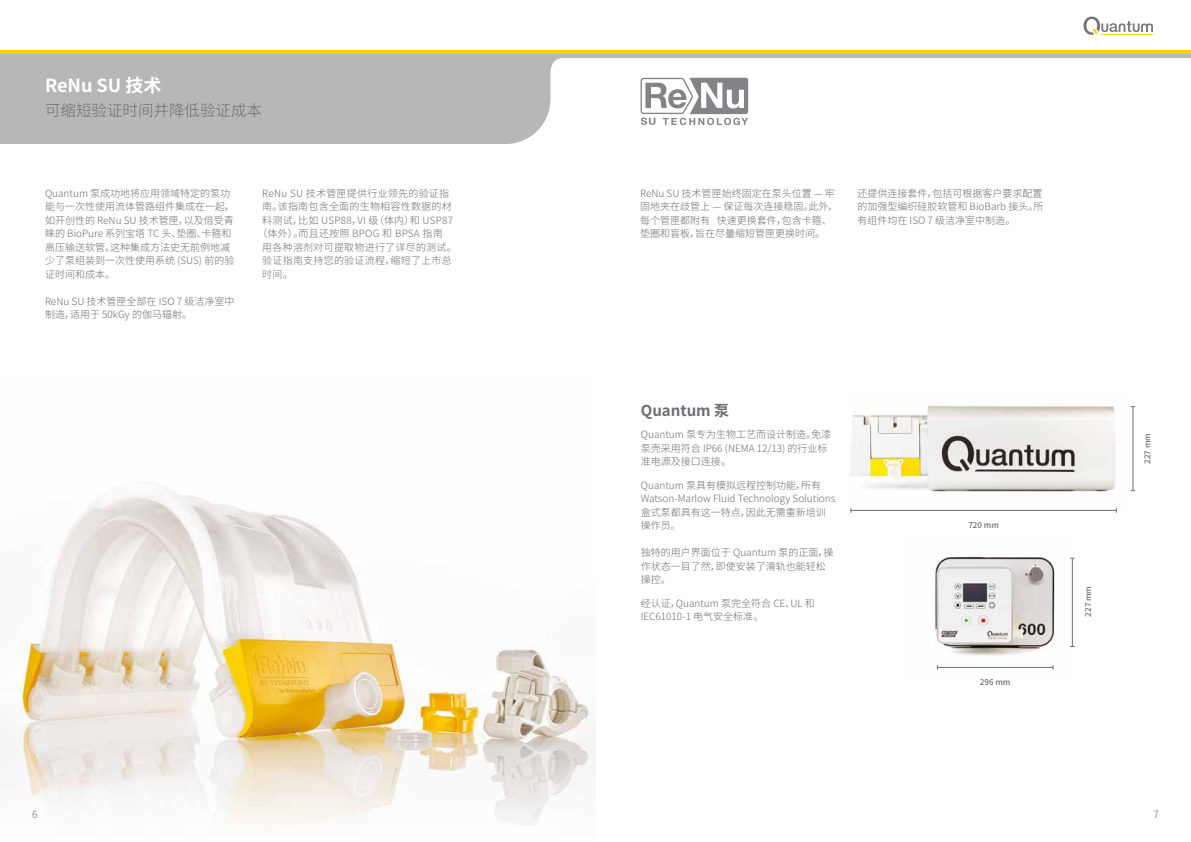
<style>
.page{position:relative;width:1191px;height:842px;background:#fff}
.page>*{position:absolute;margin:0;border:0;box-sizing:border-box;transform-origin:0 0}
.t1{font:700 18px "Noto Sans CJ Ksc";color:#fff}
.t2{font:300 15.5px "Noto Sans CJ Ksc";color:#6a6d71}
.t3{font:700 15px "Noto Sans CJ Ksc";color:#6a6d71}
.t4{font:300 10px/13.5px "Noto Sans CJ Ksc";color:#6a6d71}
.t5{font:300 10px "Noto Sans CJ Ksc";letter-spacing:.025em;color:#6a6d71}
.t6{font:500 8px "Noto Sans CJ Ksc";color:#6a6d71}
</style>
<div class="page">
<img style="left:20px;top:488px;width:573px;height:337px">
<img style="left:850px;top:405px;width:267px;height:108px">
<img style="left:935px;top:556px;width:140px;height:114px">
<hr style="left:851px;top:510px;width:265px;height:1px;background:#6a6d71">
<hr style="left:1132px;top:407px;width:1px;height:84px;background:#6a6d71">
<hr style="left:1071px;top:558px;width:1px;height:88px;background:#6a6d71">
<hr style="left:937px;top:667px;width:116px;height:1px;background:#6a6d71">
<svg style="left:640px;top:78px;width:108px;height:47px"></svg>
<div style="left:0;top:54px;width:550px;height:90px;background:#b6b7b7"></div>
<svg style="left:475px;top:54px;width:86px;height:17px"></svg>
<div style="left:499px;top:49px;width:692px;height:9px;background:#b6b7b7"></div>
<div style="left:0;top:0;width:1191px;height:53px;background:#fff"></div>
<hr style="left:0;top:50px;width:1191px;height:4px;background:#ffd100">
<svg style="left:1083px;top:17px;width:70px;height:18px"></svg>
<h1 class="t1" style="left:45px;top:75px;width:118px">ReNu SU 技术</h1>
<h2 class="t2" style="left:45px;top:101px;width:219px">可缩短验证时间并降低验证成本</h2>
<p class="t4" style="left:45px;top:187px;width:191px">Quantum 泵成功地将应用领域特定的泵功能与一次性使用流体管路组件集成在一起，如开创性的 ReNu SU 技术管匣，以及倍受青睐的 BioPure 系列宝塔 TC 头、垫圈、卡箍和高压输送软管。这种集成方法史无前例地减少了泵组装到一次性使用系统 (SUS) 前的验证时间和成本。</p>
<p class="t4" style="left:45px;top:295px;width:191px">ReNu SU 技术管匣全部在 ISO 7 级洁净室中制造，适用于 50kGy 的伽马辐射。</p>
<p class="t5" style="left:262px;top:188px;width:188px">ReNu SU 技术管匣提供行业领先的验证指</p>
<p class="t5" style="left:262px;top:201px;width:191px">南。该指南包含全面的生物相容性数据的材</p>
<p class="t5" style="left:262px;top:215px;width:192px">料测试，比如 USP88，VI 级（体内）和 USP87</p>
<p class="t5" style="left:258px;top:228px;width:187px">（体外）。而且还按照 BPOG 和 BPSA 指南</p>
<p class="t5" style="left:262px;top:242px;width:196px">用各种溶剂对可提取物进行了详尽的测试。</p>
<p class="t5" style="left:262px;top:255px;width:191px">验证指南支持您的验证流程，缩短了上市总</p>
<p class="t4" style="left:262px;top:268px;width:32px">时间。</p>
<p class="t4" style="left:640px;top:187px;width:199px">ReNu SU 技术管匣始终固定在泵头位置 — 牢固地夹在歧管上 — 保证每次连接稳固。此外，每个管匣都附有 快速更换套件，包含卡箍、垫圈和盲板，旨在尽量缩短管匣更换时间。</p>
<p class="t4" style="left:857px;top:187px;width:187px;text-align:justify">还提供连接套件，包括可根据客户要求配置的加强型编织硅胶软管和 BioBarb 接头。所有组件均在 ISO 7 级洁净室中制造。</p>
<h3 class="t3" style="left:641px;top:402px;width:90px">Quantum 泵</h3>
<p class="t4" style="left:641px;top:428px;width:192px">Quantum 泵专为生物工艺而设计制造。免漆泵壳采用符合 IP66 (NEMA 12/13) 的行业标准电源及接口连接。</p>
<p class="t4" style="left:641px;top:479px;width:196px">Quantum 泵具有模拟远程控制功能，所有<br>Watson-Marlow Fluid Technology Solutions盒式泵都具有这一特点，因此无需重新培训操作员。</p>
<p class="t4" style="left:641px;top:546px;width:194px">独特的用户界面位于 Quantum 泵的正面，操作状态一目了然，即使安装了滑轨也能轻松操控。</p>
<p class="t4" style="left:641px;top:597px;width:175px">经认证，Quantum 泵完全符合 CE、UL 和<br>IEC61010-1 电气安全标准。</p>
<p class="t6" style="left:968px;top:520px;width:32px">720 mm</p>
<p class="t6" style="left:980px;top:677px;width:32px">296 mm</p>
<p class="t6" style="left:1083px;top:616px;width:32px;rotate:-90deg">227 mm</p>
<p class="t6" style="left:1143px;top:464px;width:32px;rotate:-90deg">227 mm</p>
<p class="t4" style="left:32px;top:808px;width:7px">6</p>
<p class="t4" style="left:1153px;top:808px;width:7px">7</p>
</div>
